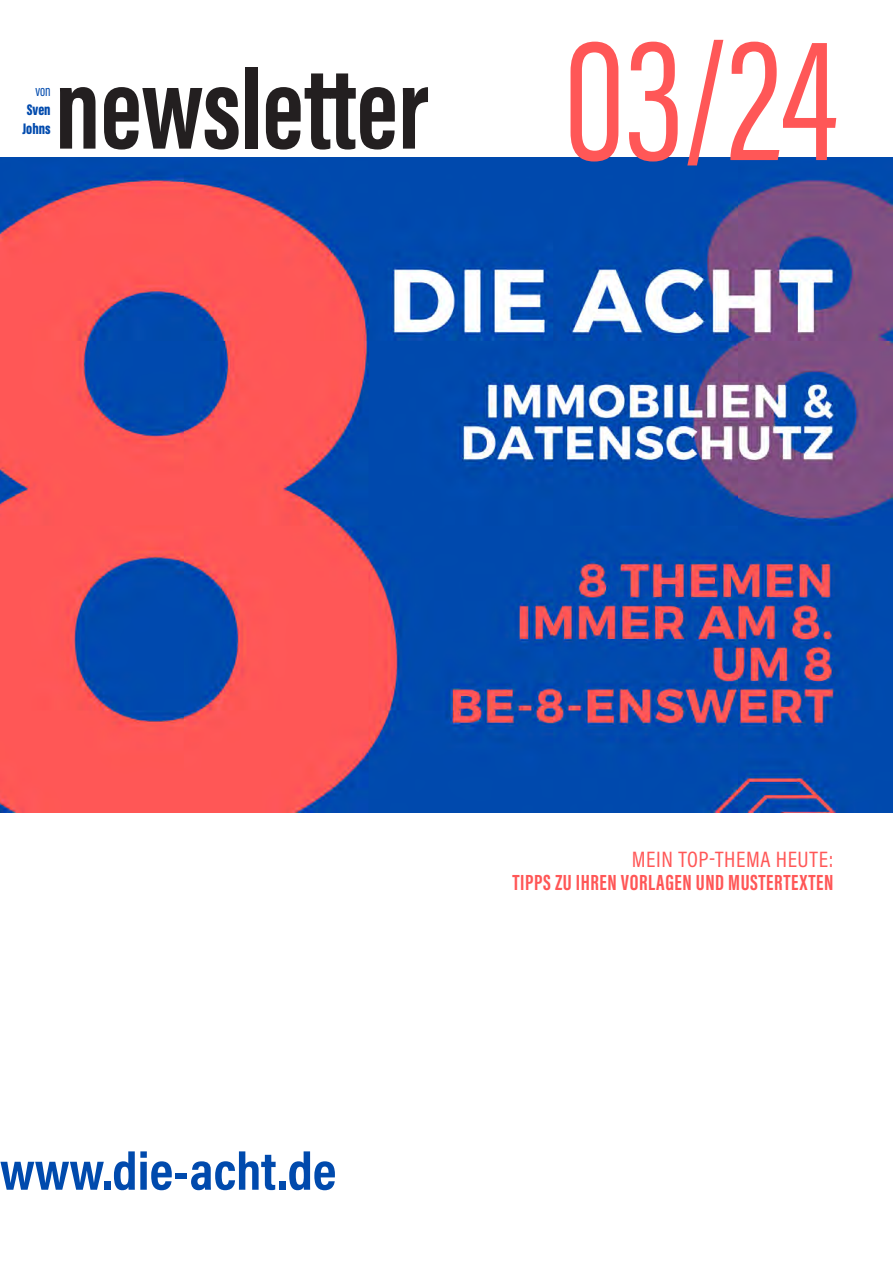
<style>
.page{position:relative;width:893px;height:1263px;background:#fff}
.page>*{position:absolute;margin:0;border:0;box-sizing:border-box;transform-origin:0 0}
.t1{font:180px "Acumin Pro Extra Cond";color:#ff5757}
.t2{font:700 117px "Acumin Pro Extra Cond";color:#231f20}
.t3{font:700 54px "Acumin Pro Cond";color:#004aad}
.t4{font:700 22.5px "Acumin Pro Extra Cond";letter-spacing:.025em;color:#ff5757}
.t5{font:22.5px "Acumin Pro Cond";letter-spacing:.025em;color:#ff5757}
.t6{font:900 15.75px "Acumin Pro Extra Cond";color:#004aad}
.t7{font:15.75px "Acumin Pro Extra Cond";color:#004aad}
</style>
<div class="page">
<img style="left:0;top:157px;width:893px;height:655px">
<p class="t7" style="left:35px;top:85px;width:17px">von</p>
<p class="t6" style="left:27px;top:101px;width:25px">Sven</p>
<p class="t6" style="left:23px;top:119px;width:30px">Johns</p>
<p class="t2" style="left:55px;top:65px;width:375px">newsletter</p>
<p class="t1" style="left:564px;top:31px;width:276px">03/24</p>
<p class="t3" style="left:0;top:1151px;width:338px">www.die-acht.de</p>
<p class="t5" style="left:632px;top:846px;width:203px">MEIN TOP-THEMA HEUTE:</p>
<p class="t4" style="left:513px;top:873px;width:322px">TIPPS ZU IHREN VORLAGEN UND MUSTERTEXTEN</p>
</div>
